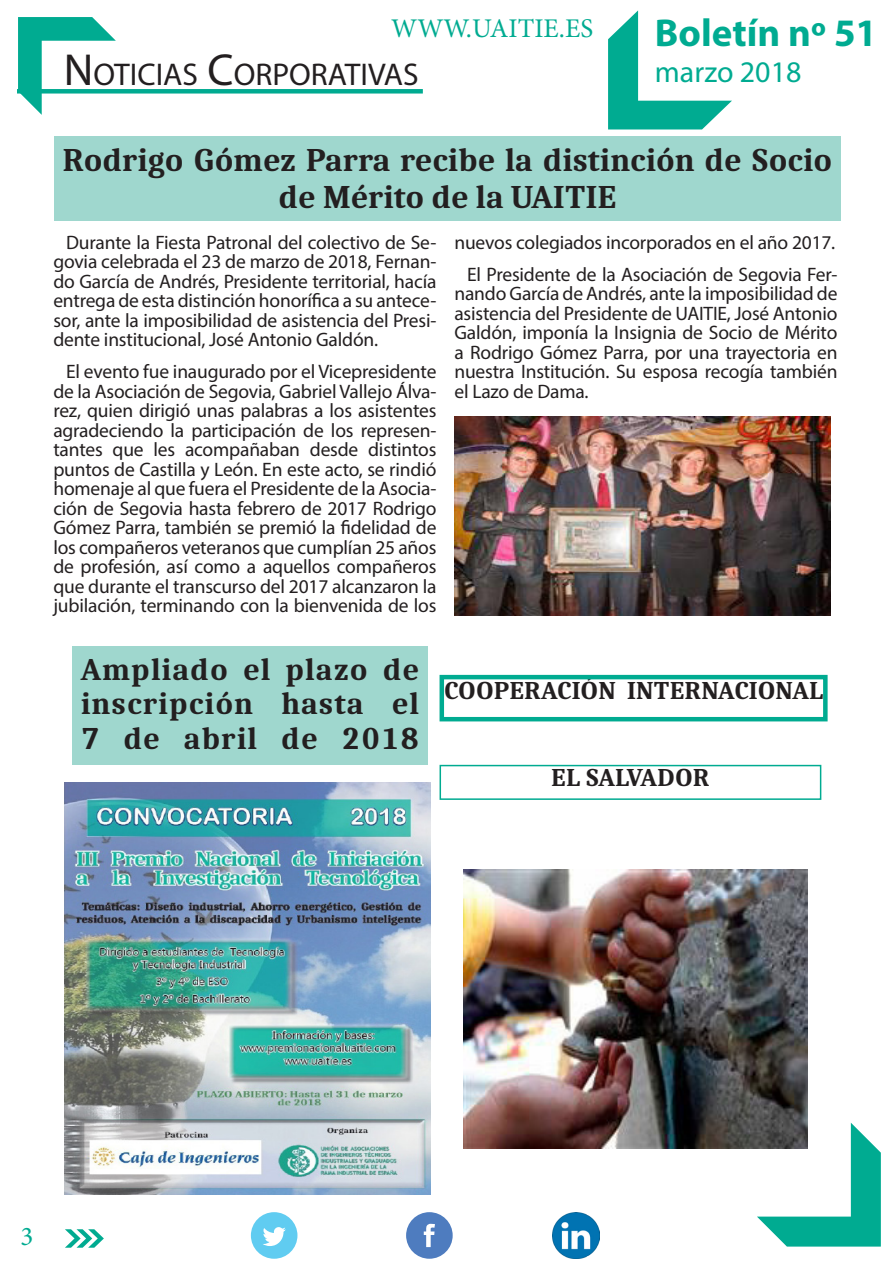
<style>
.page{position:relative;width:893px;height:1263px;background:#fff}
.page>*{position:absolute;margin:0;border:0;box-sizing:border-box;transform-origin:0 0}
.t1{font:700 39px "Myriad Pro";color:#00ab91}
.titular_noticia{font:700 33px/37.5px "Caladea";color:#231f20;text-align:center}
.titular_noticia-2{font:700 31.5px/34.5px "Caladea";letter-spacing:.03em;color:#231f20;text-align:justify}
.TITULOS_APARTADOS{font:31.5px "Myriad Pro";color:#231f20}
.t2{font:30px "Myriad Pro";color:#00ab91}
.t3{font:27px "Minion Pro";color:#00ab91}
.t4{font:700 25.5px "Caladea";color:#231f20}
.CUERPO_NOTICIA{font:19.5px/19.5px "Myriad Pro";letter-spacing:-.01em;color:#231f20;text-align:justify}
.s1{font-size:45px}
</style>
<div class="page">
<svg style="left:65px;top:1229px;width:39px;height:19px"></svg>
<div style="left:406px;top:1212px;width:47px;height:47px;background:#4e7cbf;border-radius:50%"></div>
<svg style="left:424px;top:1224px;width:11px;height:23px"></svg>
<div style="left:251px;top:1212px;width:46px;height:47px;background:#60ccf1;border-radius:50%"></div>
<svg style="left:263px;top:1227px;width:23px;height:19px"></svg>
<img style="left:553px;top:1212px;width:46px;height:47px">
<svg style="left:757px;top:1123px;width:124px;height:123px"></svg>
<svg style="left:18px;top:17px;width:98px;height:98px"></svg>
<svg style="left:608px;top:10px;width:124px;height:119px"></svg>
<div style="left:17px;top:89px;width:406px;height:5px;background:#00ab91"></div>
<img style="left:65px;top:782px;width:365px;height:413px">
<div style="left:440px;top:675px;width:388px;height:46px;border:4px solid #00ab91"></div>
<div style="left:440px;top:765px;width:381px;height:35px;border:2px solid #00ab91"></div>
<div style="left:54px;top:136px;width:787px;height:85px;background:#9fd7ce"></div>
<img style="left:463px;top:870px;width:345px;height:279px">
<img style="left:454px;top:417px;width:376px;height:198px">
<div style="left:72px;top:646px;width:356px;height:119px;background:#9fd7ce"></div>
<p class="t3" style="left:391px;top:10px;width:204px">WWW.UAITIE.ES</p>
<p class="TITULOS_APARTADOS" style="left:64px;top:55px;width:356px"><span class="s1">N</span>OTICIAS <span class="s1">C</span>ORPORATIVAS</p>
<p class="t1" style="left:655px;top:8px;width:224px">Boletín nº 51</p>
<p class="t2" style="left:655px;top:54px;width:148px">marzo 2018</p>
<p class="titular_noticia" style="left:63px;top:140px;width:771px">Rodrigo Gómez Parra recibe la distinción de Socio de Mérito de la UAITIE</p>
<p class="CUERPO_NOTICIA" style="left:53px;top:232px;width:385px;text-indent:13px">Durante la Fiesta Patronal del colectivo de Se&shy;govia celebrada el 23 de marzo de 2018, Fernan&shy;do García de Andrés, Presidente territorial, hacía entrega de esta distinción honorífica a su antece&shy;sor, ante la imposibilidad de asistencia del Presi&shy;dente institucional, José Antonio Galdón.</p>
<p class="CUERPO_NOTICIA" style="left:53px;top:362px;width:385px;text-indent:13px">El evento fue inaugurado por el Vicepresidente de la Asociación de Segovia, Gabriel Vallejo Álva&shy;rez, quien dirigió unas palabras a los asistentes agradeciendo la participación de los represen&shy;tantes que les acompañaban desde distintos puntos de Castilla y León. En este acto, se rindió homenaje al que fuera el Presidente de la Asocia&shy;ción de Segovia hasta febrero de 2017 Rodrigo Gómez Parra, también se premió la fidelidad de los compañeros veteranos que cumplían 25 años de profesión, así como a aquellos compañeros que durante el transcurso del 2017 alcanzaron la jubilación, terminando con la bienvenida de los</p>
<p class="CUERPO_NOTICIA" style="left:454px;top:232px;width:382px">nuevos colegiados incorporados en el año 2017.</p>
<p class="CUERPO_NOTICIA" style="left:454px;top:264px;width:385px;text-indent:13px">El Presidente de la Asociación de Segovia Fer&shy;nando García de Andrés, ante la imposibilidad de asistencia del Presidente de UAITIE, José Antonio Galdón, imponía la Insignia de Socio de Mérito a Rodrigo Gómez Parra, por una trayectoria en nuestra Institución. Su esposa recogía también el Lazo de Dama.</p>
<p class="titular_noticia-2" style="left:81px;top:651px;width:340px">Ampliado el plazo de inscripción hasta el 7 de abril de 2018</p>
<p class="t4" style="left:444px;top:675px;width:381px">COOPERACIÓN INTERNACIONAL</p>
<p class="t4" style="left:551px;top:762px;width:160px">EL SALVADOR</p>
<h3 class="t3" style="left:21px;top:1218px;width:14px">3</h3>
</div>
